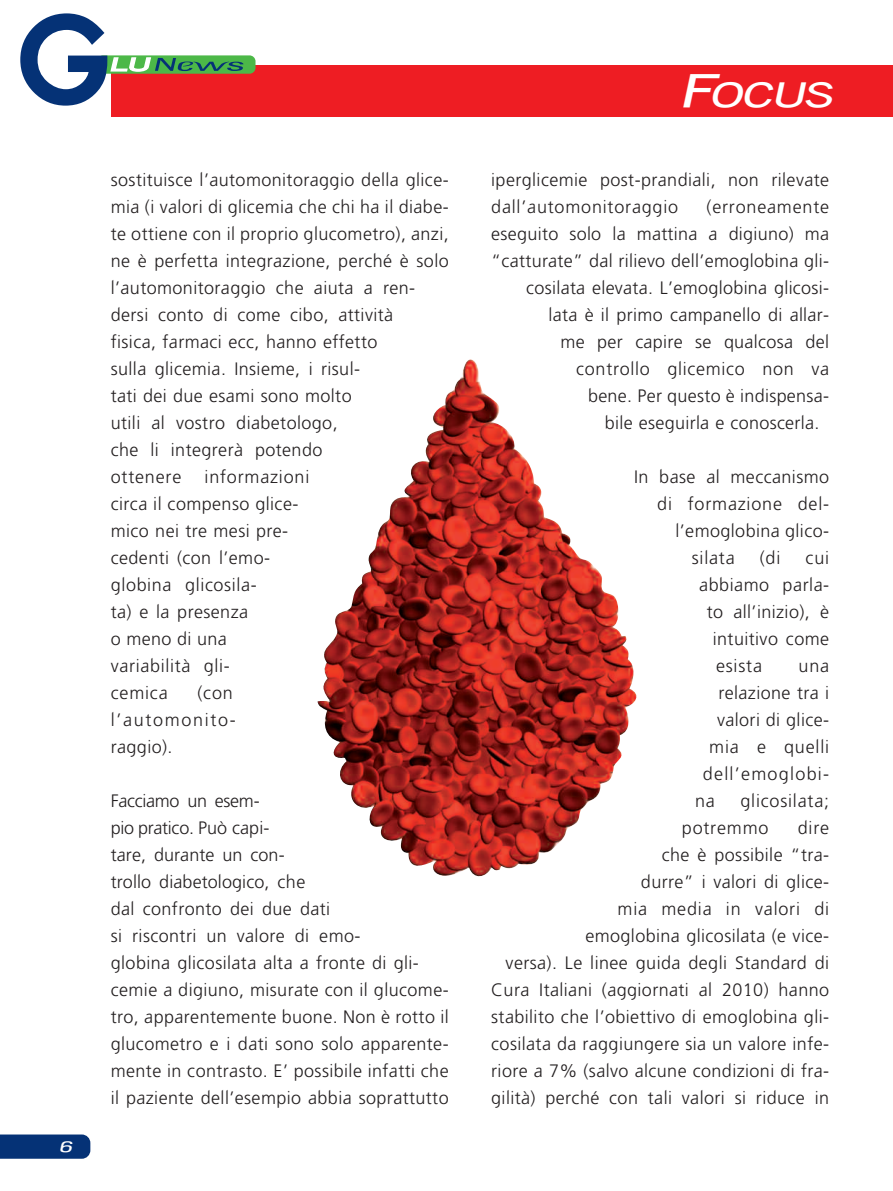
<style>
.page{position:relative;width:893px;height:1191px;background:#fff}
.page>*{position:absolute;margin:0;border:0;box-sizing:border-box;transform-origin:0 0}
.t1{font:italic 33.75px "Evangelic";color:#fff}
.t2{font:300 18px/27px "Freeway";letter-spacing:.02em;color:#231f20}
.t3{font:300 18px/27px "Freeway";letter-spacing:.045em;color:#231f20}
.t4{font:300 18px/27px "Freeway";letter-spacing:.095em;color:#231f20}
.t5{font:300 18px "Freeway";letter-spacing:.04em;color:#231f20}
.t6{font:300 18px "Freeway";letter-spacing:.07em;color:#231f20}
.t7{font:italic 15px "Evangelic";color:#fff}
.s1{font-size:45px}
</style>
<div class="page">
<div style="left:0;top:1134px;width:90px;height:24px;background:#053276"></div>
<div style="left:111px;top:65px;width:782px;height:51px;background:#ee1d23"></div>
<div style="left:97px;top:55px;width:159px;height:19px;background:#4cb848;border-radius:6px"></div>
<svg style="left:20px;top:13px;width:224px;height:93px"></svg>
<img style="left:318px;top:359px;width:319px;height:518px">
<p class="t7" style="left:59px;top:1137px;width:17px">6</p>
<p class="t2" style="left:111px;top:166px;width:339px">sostituisce l’automonitoraggio della glice&shy;mia (i valori di glicemia che chi ha il diabe&shy;te ottiene con il proprio glucometro), anzi, ne è perfetta integrazione, perché è solo l’automonitoraggio che aiuta a ren&shy;dersi conto di come cibo, attività<br>fisica, farmaci ecc, hanno effetto<br>sulla glicemia. Insieme, i risul-<br>tati dei due esami sono molto<br>utili al vostro diabetologo,<br>che li integrerà potendo<br>ottenere</p>
<p class="t2" style="left:111px;top:463px;width:200px;text-indent:94px">informazioni circa il compenso glice&shy;mico nei tre mesi pre&shy;cedenti (con l’emo&shy;globina glicosila-<br>ta) e la presenza<br>o meno di una variabilità gli-<br>cemica</p>
<p class="t4" style="left:111px;top:679px;width:127px;text-indent:87px">(con l’automonito&shy;raggio).</p>
<p class="t2" style="left:111px;top:787px;width:339px">Facciamo un esem-<br>pio pratico. Può capi-<br>tare, durante un con-<br>trollo diabetologico, che<br>dal confronto dei due dati<br>si riscontri un valore di emo-<br>globina glicosilata alta a fronte di gli&shy;cemie a digiuno, misurate con il glucome&shy;tro, apparentemente buone. Non è rotto il glucometro e i dati sono solo apparente&shy;mente in contrasto. E’ possibile infatti che il paziente dell’esempio abbia soprattutto</p>
<h1 class="t1" style="left:677px;top:76px;width:154px"><span class="s1">F</span>OCUS</h1>
<p class="t2" style="left:491px;top:166px;width:339px">iperglicemie post-prandiali, non rilevate dall’automonitoraggio</p>
<p class="t3" style="left:707px;top:193px;width:124px">(erroneamente</p>
<p class="t2" style="left:491px;top:220px;width:339px">eseguito solo la mattina a digiuno) ma</p>
<p class="t2" style="left:491px;top:247px;width:339px">“catturate” dal rilievo dell’emoglobina gli-</p>
<p class="t2" style="left:526px;top:274px;width:304px">cosilata elevata. L’emoglobina glicosi-</p>
<p class="t2" style="left:548px;top:301px;width:282px">lata è il primo campanello di allar-</p>
<p class="t2" style="left:561px;top:328px;width:270px">me per capire se qualcosa del</p>
<p class="t5" style="left:576px;top:358px;width:254px">controllo glicemico non va</p>
<p class="t2" style="left:588px;top:382px;width:243px">bene. Per questo è indispensa-</p>
<p class="t2" style="left:605px;top:409px;width:216px">bile eseguirla e conoscerla.</p>
<p class="t2" style="left:634px;top:463px;width:197px">In base al meccanismo</p>
<p class="t3" style="left:657px;top:490px;width:173px">di formazione del-</p>
<p class="t2" style="left:675px;top:517px;width:155px">l’emoglobina glico-</p>
<p class="t2" style="left:692px;top:544px;width:44px">silata</p>
<p class="t2" style="left:760px;top:544px;width:22px">(di</p>
<p class="t2" style="left:806px;top:544px;width:25px">cui</p>
<p class="t2" style="left:699px;top:571px;width:131px">abbiamo parla-</p>
<p class="t2" style="left:707px;top:598px;width:124px">to all’inizio), è</p>
<p class="t2" style="left:713px;top:625px;width:118px">intuitivo come</p>
<p class="t2" style="left:716px;top:652px;width:47px">esista</p>
<p class="t2" style="left:798px;top:652px;width:32px">una</p>
<p class="t2" style="left:718px;top:679px;width:112px">relazione tra i</p>
<p class="t2" style="left:717px;top:706px;width:114px">valori di glice-</p>
<p class="t3" style="left:709px;top:733px;width:121px">mia e quelli</p>
<p class="t6" style="left:703px;top:763px;width:128px">dell’emoglobi-</p>
<p class="t2" style="left:695px;top:787px;width:21px">na</p>
<p class="t3" style="left:682px;top:787px;width:149px;text-indent:58px">glicosilata; potremmo</p>
<p class="t2" style="left:491px;top:814px;width:339px;text-align:right">dire<br>che è possibile “tra-<br>durre” i valori di glice-<br>mia media in valori di<br>emoglobina glicosilata (e vice-<br>versa). Le linee guida degli Standard di<br>Cura Italiani (aggiornati al 2010) hanno stabilito che l’obiettivo di emoglobina gli&shy;cosilata da raggiungere sia un valore infe&shy;riore a 7% (salvo alcune condizioni di fra&shy;gilità) perché con tali valori si riduce in</p>
</div>
